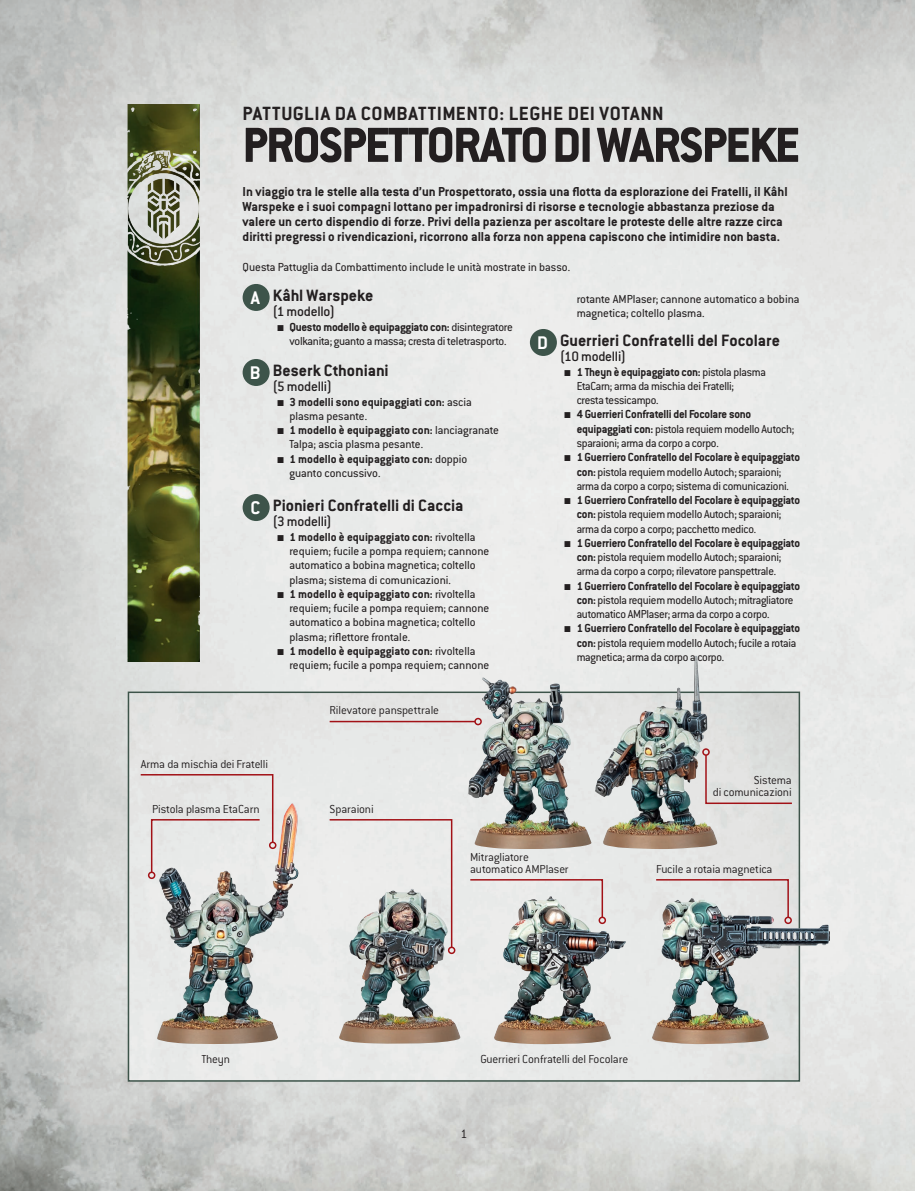
<style>
.page{position:relative;width:915px;height:1191px;background:#fff}
.page>*{position:absolute;margin:0;border:0;box-sizing:border-box;transform-origin:0 0}
.t1{font:800 54px "Conduit ITC Std";letter-spacing:-.03em;color:#231f20;scale:.93 1}
.t2{font:700 21px "Conduit ITC Std";letter-spacing:.02em;color:#231f20}
.t3{font:700 18px "Conduit ITC Std";color:#231f20}
.t4{font:500 15px "Conduit ITC Std";letter-spacing:-.015em;color:#231f20}
.t5{font:700 14.25px/15px "Conduit ITC Std";color:#231f20}
.t6{font:300 13.5px "Conduit ITC Std";color:#231f20}
.t7{font:12.75px/14.2px "Conduit ITC Std";letter-spacing:-.02em;color:#231f20}
.t8{font:12.75px/14.2px "Conduit ITC Std";color:#231f20}
.t9{font:300 12.75px/12px "Conduit ITC Std";letter-spacing:-.015em;color:#231f20}
.t10{font:700 12.75px/14.2px "Conduit ITC Std";color:#231f20}
.s1{font-size:20.1px;color:#fff}
.s2{font-family:"Arial"}
.s3{font-weight:700}
.s4{font-family:"Arial";font-weight:400}
.s5{font-weight:400}
</style>
<div class="page">
<img style="left:0;top:0;width:914px;height:1191px">
<img style="left:102px;top:102px;width:123px;height:559px">
<img style="left:131px;top:694px;width:665px;height:384px">
<div style="left:128px;top:691px;width:671px;height:390px;border:2px solid #3d544a"></div>
<img style="left:338px;top:889px;width:122px;height:155px">
<img style="left:187px;top:804px;width:104px;height:108px">
<img style="left:651px;top:898px;width:118px;height:147px">
<img style="left:493px;top:896px;width:118px;height:148px">
<img style="left:468px;top:679px;width:45px;height:145px">
<img style="left:594px;top:656px;width:101px;height:141px">
<div style="left:242px;top:284px;width:27px;height:27px;background:#3d544a;border-radius:50%"></div>
<div style="left:242px;top:359px;width:27px;height:27px;background:#3d544a;border-radius:50%"></div>
<div style="left:242px;top:494px;width:27px;height:27px;background:#3d544a;border-radius:50%"></div>
<div style="left:529px;top:329px;width:27px;height:27px;background:#3d544a;border-radius:50%"></div>
<div style="left:269px;top:841px;width:7px;height:8px;border:2px solid #a21217;border-radius:50%"></div>
<div style="left:139px;top:773px;width:135px;height:100px;background:#e7e9e8"></div>
<div style="left:148px;top:871px;width:7px;height:8px;border:2px solid #a21217;border-radius:50%"></div>
<svg style="left:328px;top:818px;width:125px;height:130px;background:#cfcecd"></svg>
<div style="left:448px;top:946px;width:7px;height:8px;border:2px solid #a21217;border-radius:50%"></div>
<svg style="left:468px;top:878px;width:135px;height:40px;background:#dbd5d4"></svg>
<div style="left:598px;top:916px;width:8px;height:8px;border:2px solid #a21217;border-radius:50%"></div>
<svg style="left:654px;top:878px;width:135px;height:40px;background:#cecbcb"></svg>
<div style="left:784px;top:916px;width:7px;height:8px;border:2px solid #a21217;border-radius:50%"></div>
<div style="left:704px;top:753px;width:89px;height:51px;background:#dfe1df"></div>
<div style="left:702px;top:748px;width:7px;height:8px;border:2px solid #a21217;border-radius:50%"></div>
<hr style="left:329px;top:721px;width:146px;height:1px;background:#a21217">
<div style="left:474px;top:718px;width:7px;height:7px;border:2px solid #a21217;border-radius:50%"></div>
<h2 class="t2" style="left:242px;top:100px;width:422px">PATTUGLIA DA COMBATTIMENTO: LEGHE DEI VOTANN</h2>
<h1 class="t1" style="left:242px;top:112px;width:600px">PROSPETTORATO DI WARSPEKE</h1>
<p class="t5" style="left:242px;top:184px;width:546px">In viaggio tra le stelle alla testa d’un Prospettorato, ossia una flotta da esplorazione dei Fratelli, il Kâhl Warspeke e i suoi compagni lottano per impadronirsi di risorse e tecnologie abbastanza preziose da valere un certo dispendio di forze. Privi della pazienza per ascoltare le proteste delle altre razze circa diritti pregressi o rivendicazioni, ricorrono alla forza non appena capiscono che intimidire non basta.</p>
<p class="t8" style="left:242px;top:260px;width:329px">Questa Pattuglia da Combattimento include le unità mostrate in basso.</p>
<h3 class="t3" style="left:251px;top:285px;width:124px"><span class="s1">A</span> Kâhl Warspeke</h3>
<p class="t4" style="left:272px;top:303px;width:64px">(1 modello)</p>
<p class="t7" style="left:276px;top:319px;width:237px;text-align:center"><span class="s2">■</span> <span class="s3">Questo modello è equipaggiato con:</span> disintegratore volkanita; guanto a massa; cresta di teletrasporto.</p>
<h3 class="t3" style="left:250px;top:360px;width:140px"><span class="s1">B</span> Beserk Cthoniani</h3>
<p class="t4" style="left:272px;top:378px;width:61px">(5 modelli)</p>
<p class="t10" style="left:289px;top:394px;width:184px;text-indent:-13px"><span class="s4">■</span> 3 modelli sono equipaggiati con: <span class="s5">ascia plasma pesante.</span></p>
<p class="t8" style="left:289px;top:423px;width:211px;text-indent:-13px"><span class="s2">■</span> <span class="s3">1 modello è equipaggiato con:</span> lanciagranate<br>Talpa; ascia plasma pesante.</p>
<p class="t10" style="left:289px;top:451px;width:179px;text-indent:-13px"><span class="s4">■</span> 1 modello è equipaggiato con: <span class="s5">doppio guanto concussivo.</span></p>
<h3 class="t3" style="left:250px;top:495px;width:214px"><span class="s1">C</span> Pionieri Confratelli di Caccia</h3>
<p class="t4" style="left:272px;top:513px;width:61px">(3 modelli)</p>
<p class="t8" style="left:289px;top:529px;width:201px;text-indent:-13px"><span class="s2">■</span> <span class="s3">1 modello è equipaggiato con:</span> rivoltella requiem; fucile a pompa requiem; cannone automatico a bobina magnetica; coltello plasma; sistema di comunicazioni.</p>
<p class="t8" style="left:289px;top:586px;width:201px;text-indent:-13px"><span class="s2">■</span> <span class="s3">1 modello è equipaggiato con:</span> rivoltella requiem; fucile a pompa requiem; cannone automatico a bobina magnetica; coltello plasma; riflettore frontale.</p>
<p class="t8" style="left:289px;top:643px;width:201px;text-indent:-13px"><span class="s2">■</span> <span class="s3">1 modello è equipaggiato con:</span> rivoltella requiem; fucile a pompa requiem; cannone</p>
<p class="t8" style="left:576px;top:291px;width:224px">rotante AMPlaser; cannone automatico a bobina magnetica; coltello plasma.</p>
<h3 class="t3" style="left:537px;top:330px;width:244px"><span class="s1">D</span> Guerrieri Confratelli del Focolare</h3>
<p class="t4" style="left:559px;top:348px;width:68px">(10 modelli)</p>
<p class="t7" style="left:576px;top:364px;width:191px;text-indent:-13px"><span class="s2">■</span> <span class="s3">1 Theyn è equipaggiato con:</span> pistola plasma<br>EtaCarn; arma da mischia dei Fratelli;<br>cresta tessicampo.</p>
<p class="t7" style="left:576px;top:407px;width:219px;text-indent:-13px"><span class="s2">■</span> <span class="s3">4 Guerrieri Confratelli del Focolare sono equipaggiati con:</span> pistola requiem modello Autoch; sparaioni; arma da corpo a corpo.</p>
<p class="t7" style="left:563px;top:450px;width:238px;text-align:center"><span class="s2">■</span> <span class="s3">1 Guerriero Confratello del Focolare è equipaggiato con:</span> pistola requiem modello Autoch; sparaioni;<br>arma da corpo a corpo; sistema di comunicazioni.</p>
<p class="t7" style="left:576px;top:492px;width:225px;text-indent:-13px"><span class="s2">■</span> <span class="s3">1 Guerriero Confratello del Focolare è equipaggiato con:</span> pistola requiem modello Autoch; sparaioni; arma da corpo a corpo; pacchetto medico.</p>
<p class="t7" style="left:576px;top:535px;width:225px;text-indent:-13px"><span class="s2">■</span> <span class="s3">1 Guerriero Confratello del Focolare è equipaggiato con:</span> pistola requiem modello Autoch; sparaioni; arma da corpo a corpo; rilevatore panspettrale.</p>
<p class="t7" style="left:576px;top:578px;width:225px;text-indent:-13px"><span class="s2">■</span> <span class="s3">1 Guerriero Confratello del Focolare è equipaggiato con:</span> pistola requiem modello Autoch; mitragliatore automatico AMPlaser; arma da corpo a corpo.</p>
<p class="t7" style="left:576px;top:621px;width:225px;text-indent:-13px"><span class="s2">■</span> <span class="s3">1 Guerriero Confratello del Focolare è equipaggiato con:</span> pistola requiem modello Autoch; fucile a rotaia magnetica; arma da corpo a corpo.</p>
<p class="t9" style="left:329px;top:704px;width:111px">Rilevatore panspettrale</p>
<p class="t9" style="left:141px;top:757px;width:129px">Arma da mischia dei Fratelli</p>
<p class="t9" style="left:152px;top:802px;width:109px">Pistola plasma EtaCarn</p>
<p class="t9" style="left:329px;top:802px;width:46px">Sparaioni</p>
<p class="t9" style="left:470px;top:850px;width:100px">Mitragliatore automatico AMPlaser</p>
<p class="t9" style="left:712px;top:773px;width:81px;text-align:right">Sistema<br>di comunicazioni</p>
<p class="t9" style="left:656px;top:862px;width:118px">Fucile a rotaia magnetica</p>
<p class="t9" style="left:201px;top:1052px;width:30px">Theyn</p>
<p class="t9" style="left:480px;top:1052px;width:149px">Guerrieri Confratelli del Focolare</p>
<p class="t6" style="left:460px;top:1126px;width:8px">1</p>
</div>
